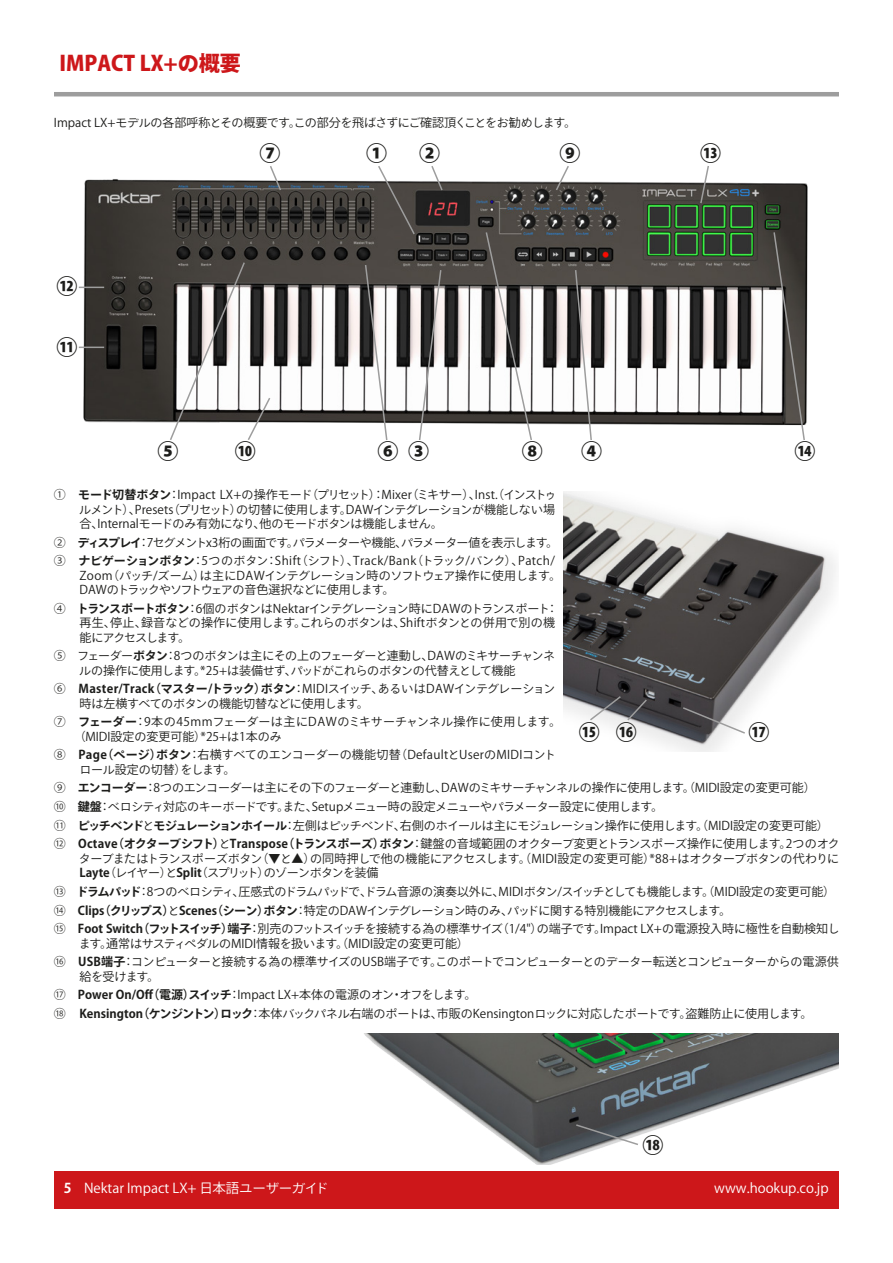
<style>
.page{position:relative;width:893px;height:1263px;background:#fff}
.page>*{position:absolute;margin:0;border:0;box-sizing:border-box;transform-origin:0 0}
.t1{font:900 21px "Ryo Gothic Plus N";color:#1d1d1b}
.t2{font:800 21px "Ryo Gothic Plus N";color:#cd171a}
.t3{font:13.5px "Ryo Gothic Plus N";color:#fff}
.t4{font:12px/18.6px "Ryo Gothic Plus N";letter-spacing:-.02em;color:#1d1d1b}
.t5{font:12px/14.4px "Ryo Gothic Plus N";color:#1d1d1b}
.t6{font:12px/14.4px "Ryo Gothic Plus N";letter-spacing:-.04em;color:#1d1d1b}
.s1{font-weight:700}
</style>
<div class="page">
<div style="left:54px;top:1171px;width:785px;height:38px;background:#cd171a"></div>
<hr style="left:54px;top:92px;width:785px;height:4px;background:#9d9d9d">
<img style="left:78px;top:179px;width:730px;height:246px">
<svg style="left:169px;top:261px;width:103px;height:179px"></svg>
<svg style="left:364px;top:263px;width:24px;height:177px"></svg>
<svg style="left:574px;top:268px;width:19px;height:172px"></svg>
<svg style="left:485px;top:231px;width:48px;height:209px"></svg>
<svg style="left:772px;top:231px;width:34px;height:209px"></svg>
<svg style="left:418px;top:268px;width:24px;height:172px"></svg>
<svg style="left:699px;top:166px;width:11px;height:39px"></svg>
<svg style="left:554px;top:166px;width:16px;height:26px"></svg>
<svg style="left:269px;top:166px;width:13px;height:26px"></svg>
<svg style="left:377px;top:166px;width:39px;height:70px"></svg>
<svg style="left:430px;top:166px;width:14px;height:26px"></svg>
<svg style="left:79px;top:287px;width:25px;height:1px"></svg>
<svg style="left:79px;top:347px;width:25px;height:1px"></svg>
<img style="left:564px;top:491px;width:272px;height:261px">
<img style="left:364px;top:1033px;width:475px;height:132px">
<svg style="left:681px;top:706px;width:66px;height:29px"></svg>
<svg style="left:588px;top:695px;width:60px;height:27px;background:#757579"></svg>
<svg style="left:574px;top:1123px;width:66px;height:23px;background:#6f7377"></svg>
<h1 class="t2" style="left:59px;top:50px;width:183px">IMPACT LX+の概要</h1>
<p class="t4" style="left:54px;top:114px;width:524px">Impact LX+モデルの各部呼称とその概要です。この部分を飛ばさずにご確認頂くことをお勧めします。</p>
<h1 class="t1" style="left:56px;top:273px;width:22px">⑫</h1>
<h1 class="t1" style="left:56px;top:334px;width:22px">⑪</h1>
<h1 class="t1" style="left:259px;top:139px;width:22px">⑦</h1>
<h1 class="t1" style="left:366px;top:139px;width:22px">①</h1>
<h1 class="t1" style="left:419px;top:139px;width:22px">②</h1>
<h1 class="t1" style="left:560px;top:139px;width:22px">⑨</h1>
<h1 class="t1" style="left:700px;top:139px;width:22px">⑬</h1>
<h1 class="t1" style="left:157px;top:438px;width:22px">⑤</h1>
<h1 class="t1" style="left:235px;top:438px;width:22px">⑩</h1>
<h1 class="t1" style="left:378px;top:438px;width:53px">⑥ ③</h1>
<h1 class="t1" style="left:581px;top:438px;width:22px">④</h1>
<h1 class="t1" style="left:794px;top:438px;width:22px">⑭</h1>
<h1 class="t1" style="left:522px;top:438px;width:22px">⑧</h1>
<p class="t4" style="left:79px;top:488px;width:479px;line-height:14.4px;text-indent:-25px">①　<span class="s1">モード切替ボタン</span>：Impact LX+の操作モード（プリセット）：Mixer（ミキサー）、Inst.（インストゥルメント）、Presets（プリセット）の切替に使用します。DAWインテグレーションが機能しない場合、Internalモードのみ有効になり、他のモードボタンは機能しません。</p>
<p class="t4" style="left:54px;top:533px;width:506px">②　<span class="s1">ディスプレイ</span>：7セグメントx3桁の画面です。パラメーターや機能、パラメーター値を表示します。<br>③　<span class="s1">ナビゲーションボタン</span>：5つのボタン：Shift（シフト）、Track/Bank（トラック/バンク）、Patch/</p>
<p class="t4" style="left:79px;top:568px;width:483px;line-height:14.4px">Zoom（パッチ/ズーム）は主にDAWインテグレーション時のソフトウェア操作に使用します。<br>DAWのトラックやソフトウェアの音色選択などに使用します。</p>
<p class="t4" style="left:79px;top:602px;width:480px;line-height:14.4px;text-indent:-26px">④　<span class="s1">トランスポートボタン</span>：6個のボタンはNektarインテグレーション時にDAWのトランスポート：再生、停止、録音などの操作に使用します。これらのボタンは、Shiftボタンとの併用で別の機能にアクセスします。</p>
<p class="t6" style="left:79px;top:649px;width:477px;text-indent:-25px">⑤　フェーダー<span class="s1">ボタン</span>：8つのボタンは主にその上のフェーダーと連動し、DAWのミキサーチャンネルの操作に使用します。*25+は装備せず、パッドがこれらのボタンの代替えとして機能</p>
<p class="t4" style="left:79px;top:682px;width:477px;line-height:14.4px;text-indent:-26px">⑥　<span class="s1">Master/Track（マスター/トラック）ボタン</span>：MIDIスイッチ、あるいはDAWインテグレーション時は左横すべてのボタンの機能切替などに使用します。</p>
<p class="t5" style="left:74px;top:715px;width:489px;text-indent:-20px">⑦　<span class="s1">フェーダー</span>：9本の45mmフェーダーは主にDAWのミキサーチャンネル操作に使用します。（MIDI設定の変更可能）*25+は1本のみ</p>
<p class="t5" style="left:79px;top:748px;width:478px;text-indent:-25px">⑧　<span class="s1">Page（ページ）ボタン</span>：右横すべてのエンコーダーの機能切替（DefaultとUserのMIDIコントロール設定の切替）をします。</p>
<p class="t4" style="left:54px;top:779px;width:787px">⑨　<span class="s1">エンコーダー</span>：8つのエンコーダーは主にその下のフェーダーと連動し、DAWのミキサーチャンネルの操作に使用します。（MIDI設定の変更可能）<br>⑩　<span class="s1">鍵盤</span>：ベロシティ対応のキーボードです。また、Setupメニュー時の設定メニューやパラメーター設定に使用します。<br>⑪　<span class="s1">ピッチベンド</span>と<span class="s1">モジュレーションホイール</span>：左側はピッチベンド、右側のホイールは主にモジュレーション操作に使用します。（MIDI設定の変更可能）⑫　<span class="s1">Octave（オクターブシフト）</span>と<span class="s1">Transpose（トランスポーズ）ボタン</span>：鍵盤の音域範囲のオクターブ変更とトランスポーズ操作に使用します。2つのオク</p>
<p class="t6" style="left:79px;top:852px;width:762px">ターブまたはトランスポーズボタン（▼と▲）の同時押しで他の機能にアクセスします。（MIDI設定の変更可能）*88+はオクターブボタンの代わりに<br><span class="s1">Layte</span>（レイヤー）と<span class="s1">Split</span>（スプリット）のゾーンボタンを装備</p>
<p class="t4" style="left:54px;top:883px;width:787px">⑬　<span class="s1">ドラムパッド</span>：8つのベロシティ、圧感式のドラムパッドで、ドラム音源の演奏以外に、MIDIボタン/スイッチとしても機能します。（MIDI設定の変更可能）⑭　<span class="s1">Clips（クリップス）</span>と<span class="s1">Scenes（シーン）ボタン</span>：特定のDAWインテグレーション時のみ、パッドに関する特別機能にアクセスします。<br>⑮　<span class="s1">Foot Switch（フットスイッチ）端子</span>：別売のフットスイッチを接続する為の標準サイズ（1/4"）の端子です。Impact LX+の電源投入時に極性を自動検知し</p>
<p class="t4" style="left:54px;top:934px;width:786px;text-indent:25px">ます。通常はサスティペダルのMIDI情報を扱います。（MIDI設定の変更可能）<br>⑯　<span class="s1">USB端子</span>：コンピューターと接続する為の標準サイズのUSB端子です。このポートでコンピューターとのデーター転送とコンピューターからの電源供</p>
<p class="t5" style="left:54px;top:967px;width:760px;line-height:18.6px;text-indent:26px">給を受けます。<br>⑰　<span class="s1">Power On/Off（電源）スイッチ</span>：Impact LX+本体の電源のオン・オフをします。<br>⑱ <span class="s1">Kensington（ケンジントン）ロック</span>：本体バックパネル右端のポートは、市販のKensingtonロックに対応したポートです。盗難防止に使用します。</p>
<h1 class="t1" style="left:579px;top:718px;width:22px">⑮</h1>
<h1 class="t1" style="left:616px;top:718px;width:22px">⑯</h1>
<h1 class="t1" style="left:748px;top:718px;width:23px">⑰</h1>
<h1 class="t1" style="left:642px;top:1132px;width:22px">⑱</h1>
<p class="t3" style="left:64px;top:1180px;width:266px"><span class="s1">5</span> Nektar Impact LX+ 日本語ユーザーガイド</p>
<p class="t3" style="left:714px;top:1180px;width:116px">www.hookup.co.jp</p>
</div>
